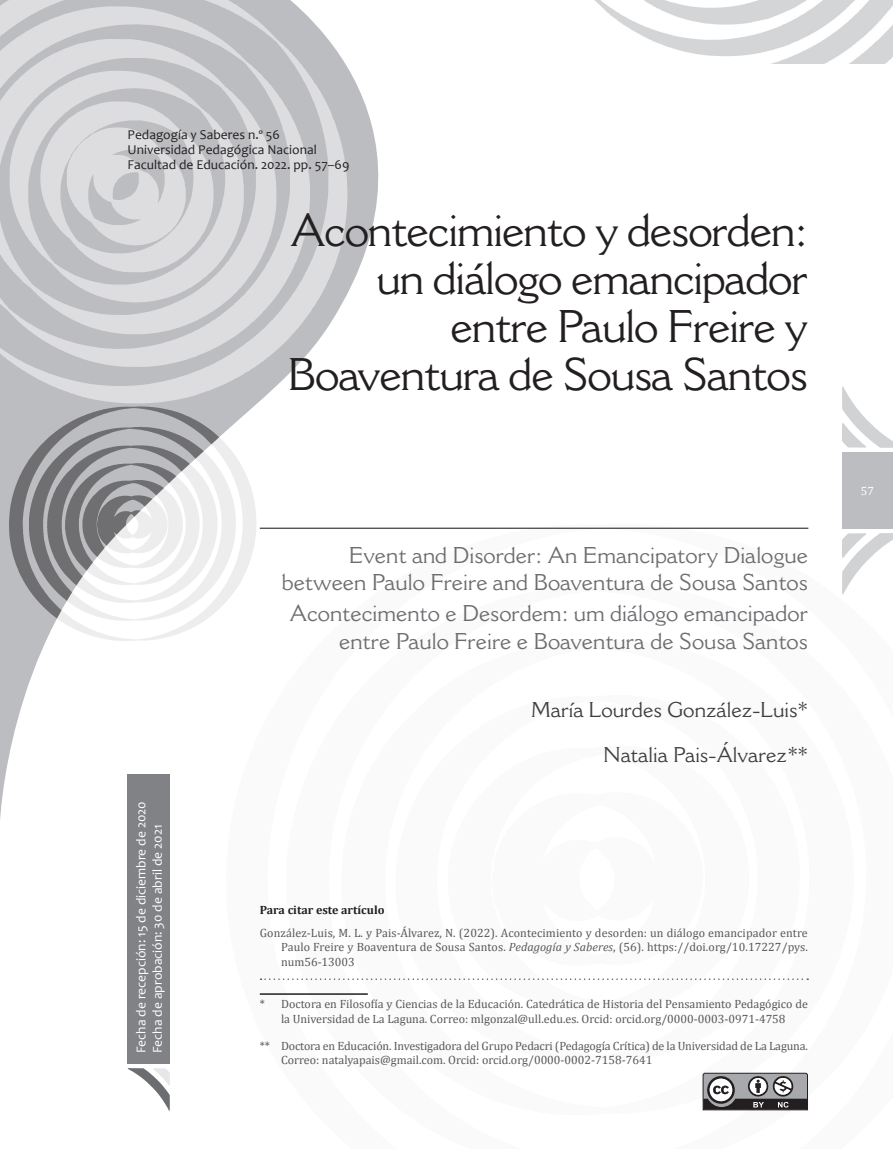
<style>
.page{position:relative;width:893px;height:1149px;background:#fff}
.page>*{position:absolute;margin:0;border:0;box-sizing:border-box;transform-origin:0 0}
.TIT_1_GDE{font:45px/48px "Cantoria MT Std";letter-spacing:-.025em;color:#231f20;text-align:right}
.Tit_INGLES{font:22.5px/27px "Cantoria MT Std";color:#6c6d70;text-align:right}
.AUTORES{font:22.5px/27px "Cantoria MT Std";color:#6c6d70;text-align:right}
.AUTORES-2{font:21px "Cantoria MT Std";color:#3e3e3f}
.DATOS_EDICION{font:13.5px "Candara";color:#231f20}
.FECHAS{font:13.5px "Candara";color:#fff}
.NOTA_PIE_1era_linea{font:12px/14.2px "Cambria";color:#57585a;text-align:center}
.PARA_CITAR{font:12px/14.2px "Cambria";letter-spacing:.005em;color:#57585a;text-align:justify}
.TIT_RESUMEN{font:700 12px "Cambria";color:#231f20}
.t1{font:12px "Cambria";color:#fff}
.s1{font-style:italic}
</style>
<div class="page">
<svg style="left:0;top:67px;width:465px;height:754px"></svg>
<svg style="left:0;top:0;width:347px;height:403px;fill:#dcddde"></svg>
<svg style="left:9px;top:406px;width:247px;height:234px"></svg>
<img style="left:595px;top:0;width:298px;height:64px">
<hr style="left:260px;top:527px;width:548px;height:1px;background:#231f20">
<div style="left:842px;top:452px;width:51px;height:76px;background:#bcbdc0"></div>
<svg style="left:842px;top:386px;width:51px;height:62px"></svg>
<svg style="left:842px;top:533px;width:51px;height:61px"></svg>
<div style="left:128px;top:774px;width:42px;height:289px;background:#808285"></div>
<svg style="left:128px;top:1068px;width:42px;height:42px"></svg>
<svg style="left:261px;top:978px;width:547px;height:1px"></svg>
<hr style="left:260px;top:992px;width:108px;height:2px;background:#231f20">
<svg style="left:702px;top:1072px;width:106px;height:38px"></svg>
<p class="DATOS_EDICION" style="left:128px;top:126px;width:154px">Pedagogía y Saberes n.º 56</p>
<p class="DATOS_EDICION" style="left:128px;top:141px;width:191px">Universidad Pedagógica Nacional</p>
<p class="DATOS_EDICION" style="left:128px;top:156px;width:223px">Facultad de Educación. 2022. pp. 57–69</p>
<p class="TIT_1_GDE" style="left:287px;top:206px;width:522px">Acontecimiento y desorden: un diálogo emancipador entre Paulo Freire y<br>Boaventura de Sousa Santos</p>
<p class="Tit_INGLES" style="left:282px;top:541px;width:528px">Event and Disorder: An Emancipatory Dialogue between Paulo Freire and Boaventura de Sousa Santos</p>
<p class="AUTORES" style="left:290px;top:600px;width:520px">Acontecimento e Desordem: um diálogo emancipador entre Paulo Freire e Boaventura de Sousa Santos</p>
<p class="FECHAS" style="left:133px;top:1052px;width:253px;rotate:-90deg">Fecha de recepción: 15 de diciembre de 2020</p>
<p class="FECHAS" style="left:149px;top:1052px;width:230px;rotate:-90deg">Fecha de aprobación: 30 de abril de 2021</p>
<p class="AUTORES-2" style="left:531px;top:696px;width:278px">María Lourdes González-Luis*</p>
<p class="AUTORES-2" style="left:603px;top:741px;width:206px">Natalia Pais-Álvarez**</p>
<p class="TIT_RESUMEN" style="left:260px;top:901px;width:126px">Para citar este artículo</p>
<p class="PARA_CITAR" style="left:281px;top:925px;width:528px;text-indent:-21px">González-Luis, M. L. y Pais-Álvarez, N. (2022). Acontecimiento y desorden: un diálogo emancipador entre Paulo Freire y Boaventura de Sousa Santos. <span class="s1">Pedagogía y Saberes</span>, (56). https://doi.org/10.17227/pys. num56-13003</p>
<p class="NOTA_PIE_1era_linea" style="left:260px;top:996px;width:550px">* Doctora en Filosofía y Ciencias de la Educación. Catedrática de Historia del Pensamiento Pedagógico de la Universidad de La Laguna. Correo: mlgonzal@ull.edu.es. Orcid: orcid.org/0000-0003-0971-4758</p>
<p class="NOTA_PIE_1era_linea" style="left:281px;top:1037px;width:528px;text-align:left;text-indent:-21px">** Doctora en Educación. Investigadora del Grupo Pedacri (Pedagogía Crítica) de la Universidad de La Laguna.<br>Correo: natalyapais@gmail.com. Orcid: orcid.org/0000-0002-7158-7641</p>
<p class="t1" style="left:861px;top:484px;width:15px">57</p>
</div>
